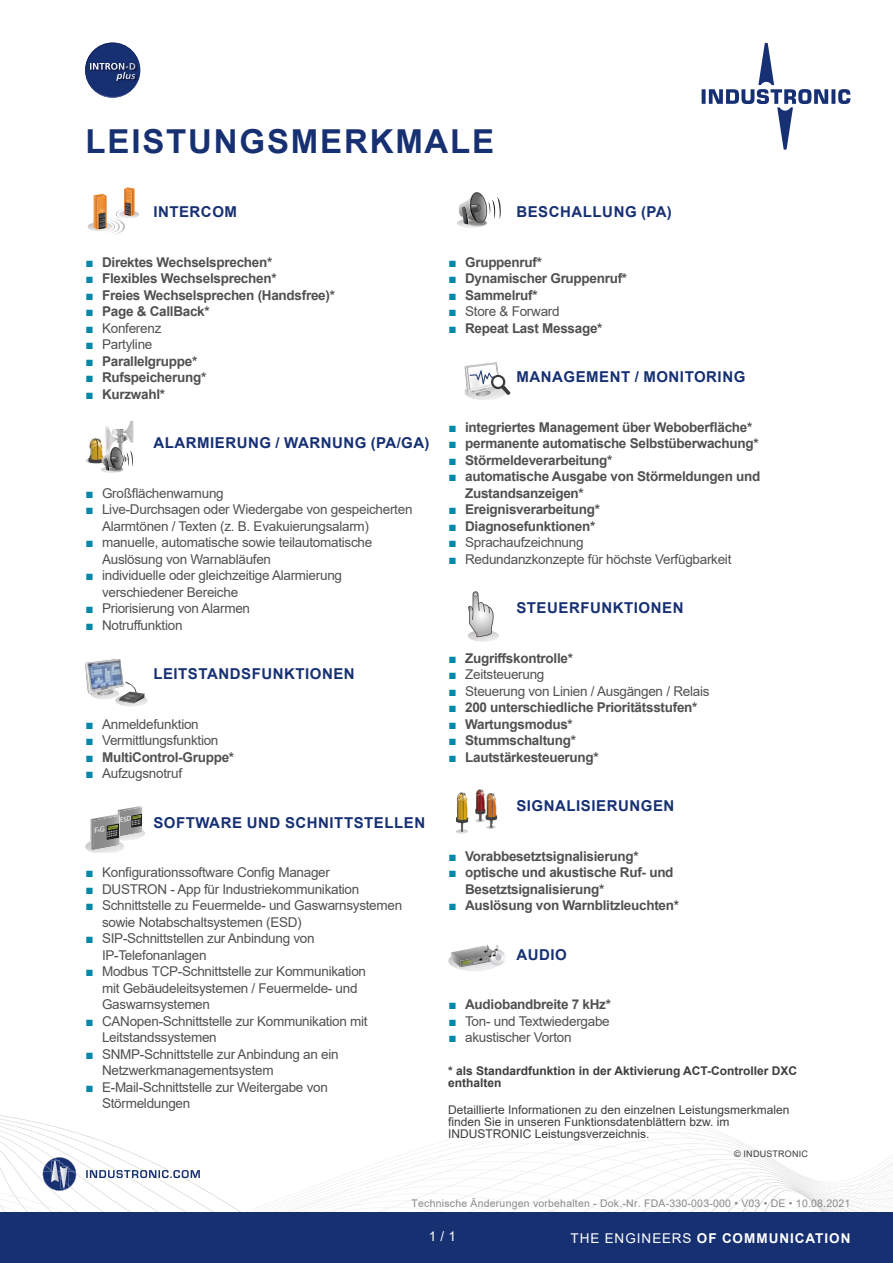
<style>
.page{position:relative;width:893px;height:1263px;background:#fff}
.page>*{position:absolute;margin:0;border:0;box-sizing:border-box;transform-origin:0 0}
.t1{font:700 33px "Arial";letter-spacing:.055em;color:#163072}
.t2{font:700 15px "Arial";letter-spacing:.035em;color:#163073}
.t3{font:13.5px/16.5px "Arial";letter-spacing:-.02em;color:#515151}
.t4{font:700 13.5px/16.5px "Arial";letter-spacing:-.02em;color:#515151}
.t5{font:700 13.5px "Arial";letter-spacing:.075em;color:#fff}
.t6{font:13.5px "Arial";color:#fff}
.t7{font:12px/12px "Arial";color:#3d3d3d}
.t8{font:700 12px/12px "Arial";color:#3d3d3d}
.t9{font:10.5px "Arial";letter-spacing:.02em;color:#888989}
.t10{font:9px "Arial";letter-spacing:.02em;color:#3c3b3b}
.s1{font-weight:400;color:#0088ab}
.s2{color:#0088ab}
.s3{font-weight:400}
</style>
<div class="page">
<svg style="left:0;top:1115px;width:875px;height:97px"></svg>
<div style="left:0;top:1212px;width:893px;height:51px;background:#163072"></div>
<svg style="left:702px;top:43px;width:148px;height:107px"></svg>
<img style="left:86px;top:43px;width:54px;height:36px">
<img style="left:89px;top:84px;width:48px;height:14px">
<img style="left:89px;top:62px;width:50px;height:1px">
<svg style="left:85px;top:63px;width:54px;height:21px"></svg>
<svg style="left:86px;top:1170px;width:114px;height:8px"></svg>
<svg style="left:43px;top:1157px;width:34px;height:34px"></svg>
<img style="left:108px;top:218px;width:17px;height:17px">
<svg style="left:87px;top:222px;width:26px;height:10px"></svg>
<svg style="left:87px;top:194px;width:20px;height:38px"></svg>
<svg style="left:116px;top:187px;width:20px;height:33px"></svg>
<svg style="left:85px;top:460px;width:48px;height:13px"></svg>
<svg style="left:115px;top:694px;width:33px;height:13px"></svg>
<svg style="left:85px;top:659px;width:59px;height:44px"></svg>
<svg style="left:457px;top:192px;width:44px;height:36px"></svg>
<svg style="left:464px;top:362px;width:46px;height:38px"></svg>
<svg style="left:468px;top:630px;width:31px;height:12px"></svg>
<svg style="left:468px;top:591px;width:26px;height:46px"></svg>
<svg style="left:456px;top:830px;width:12px;height:4px"></svg>
<svg style="left:456px;top:795px;width:2px;height:28px"></svg>
<svg style="left:448px;top:944px;width:51px;height:27px"></svg>
<img style="left:86px;top:421px;width:47px;height:43px">
<img style="left:458px;top:789px;width:40px;height:43px">
<img style="left:461px;top:949px;width:44px;height:18px">
<svg style="left:85px;top:806px;width:60px;height:47px"></svg>
<h1 class="t1" style="left:86px;top:123px;width:410px">LEISTUNGSMERKMALE</h1>
<p class="t2" style="left:153px;top:203px;width:85px">INTERCOM</p>
<p class="t4" style="left:86px;top:254px;width:188px"><span class="s1">■</span> Direktes Wechselsprechen*</p>
<p class="t4" style="left:86px;top:270px;width:193px"><span class="s1">■</span> Flexibles Wechselsprechen*</p>
<p class="t4" style="left:86px;top:287px;width:251px"><span class="s1">■</span> Freies Wechselsprechen (Handsfree)*</p>
<p class="t4" style="left:86px;top:303px;width:126px"><span class="s1">■</span> Page &amp; CallBack*</p>
<p class="t3" style="left:86px;top:320px;width:77px"><span class="s2">■</span> Konferenz</p>
<p class="t3" style="left:86px;top:336px;width:68px"><span class="s2">■</span> Partyline</p>
<p class="t4" style="left:86px;top:353px;width:113px"><span class="s1">■</span> Parallelgruppe*</p>
<p class="t4" style="left:86px;top:369px;width:122px"><span class="s1">■</span> Rufspeicherung*</p>
<p class="t4" style="left:86px;top:386px;width:81px"><span class="s1">■</span> Kurzwahl*</p>
<p class="t2" style="left:153px;top:434px;width:278px">ALARMIERUNG / WARNUNG (PA/GA)</p>
<p class="t3" style="left:86px;top:485px;width:140px"><span class="s2">■</span> Großflächenwarnung</p>
<p class="t3" style="left:102px;top:501px;width:312px;text-indent:-16px"><span class="s2">■</span> Live-Durchsagen oder Wiedergabe von gespeicherten<br>Alarmtönen / Texten (z. B. Evakuierungsalarm)</p>
<p class="t3" style="left:102px;top:534px;width:272px;text-indent:-16px"><span class="s2">■</span> manuelle, automatische sowie teilautomatische<br>Auslösung von Warnabläufen</p>
<p class="t3" style="left:102px;top:567px;width:242px;text-indent:-16px"><span class="s2">■</span> individuelle oder gleichzeitige Alarmierung verschiedener Bereiche</p>
<p class="t3" style="left:86px;top:600px;width:166px"><span class="s2">■</span> Priorisierung von Alarmen</p>
<p class="t3" style="left:86px;top:617px;width:99px"><span class="s2">■</span> Notruffunktion</p>
<p class="t2" style="left:153px;top:665px;width:203px">LEITSTANDSFUNKTIONEN</p>
<p class="t3" style="left:86px;top:716px;width:115px"><span class="s2">■</span> Anmeldefunktion</p>
<p class="t3" style="left:86px;top:732px;width:134px"><span class="s2">■</span> Vermittlungsfunktion</p>
<p class="t4" style="left:86px;top:749px;width:150px"><span class="s1">■</span> MultiControl-Gruppe*</p>
<p class="t3" style="left:86px;top:765px;width:98px"><span class="s2">■</span> Aufzugsnotruf</p>
<p class="t2" style="left:153px;top:814px;width:273px">SOFTWARE UND SCHNITTSTELLEN</p>
<p class="t3" style="left:86px;top:864px;width:246px"><span class="s2">■</span> Konfigurationssoftware Config Manager</p>
<p class="t3" style="left:86px;top:881px;width:275px"><span class="s2">■</span> DUSTRON - App für Industriekommunikation</p>
<p class="t3" style="left:102px;top:897px;width:302px;text-indent:-16px"><span class="s2">■</span> Schnittstelle zu Feuermelde- und Gaswarnsystemen sowie Notabschaltsystemen (ESD)</p>
<p class="t3" style="left:102px;top:930px;width:214px;text-indent:-16px"><span class="s2">■</span> SIP-Schnittstellen zur Anbindung von<br>IP-Telefonanlagen</p>
<p class="t3" style="left:102px;top:963px;width:266px;text-indent:-16px"><span class="s2">■</span> Modbus TCP-Schnittstelle zur Kommunikation mit Gebäudeleitsystemen / Feuermelde- und<br>Gaswarnsystemen</p>
<p class="t3" style="left:102px;top:1013px;width:267px;text-indent:-16px"><span class="s2">■</span> CANopen-Schnittstelle zur Kommunikation mit<br>Leitstandssystemen</p>
<p class="t3" style="left:102px;top:1046px;width:238px;text-indent:-16px"><span class="s2">■</span> SNMP-Schnittstelle zur Anbindung an ein<br>Netzwerkmanagementsystem</p>
<p class="t3" style="left:102px;top:1079px;width:227px;text-indent:-16px"><span class="s2">■</span> E-Mail-Schnittstelle zur Weitergabe von<br>Störmeldungen</p>
<p class="t2" style="left:516px;top:203px;width:157px">BESCHALLUNG (PA)</p>
<p class="t4" style="left:449px;top:254px;width:95px"><span class="s1">■</span> Gruppenruf*</p>
<p class="t4" style="left:449px;top:270px;width:180px"><span class="s1">■</span> Dynamischer Gruppenruf*</p>
<p class="t4" style="left:449px;top:287px;width:91px"><span class="s1">■</span> Sammelruf*</p>
<p class="t3" style="left:449px;top:303px;width:112px"><span class="s2">■</span> Store &amp; Forward</p>
<p class="t4" style="left:449px;top:320px;width:155px"><span class="s1">■</span> Repeat Last Message*</p>
<p class="t2" style="left:516px;top:368px;width:230px">MANAGEMENT / MONITORING</p>
<p class="t4" style="left:449px;top:419px;width:305px"><span class="s1">■</span> integriertes Management über Weboberfläche*</p>
<p class="t4" style="left:449px;top:435px;width:312px"><span class="s1">■</span> permanente automatische Selbstüberwachung*</p>
<p class="t4" style="left:449px;top:452px;width:165px"><span class="s1">■</span> Störmeldeverarbeitung*</p>
<p class="t4" style="left:465px;top:468px;width:297px;text-indent:-16px"><span class="s1">■</span> automatische Ausgabe von Störmeldungen und<br>Zustandsanzeigen*</p>
<p class="t4" style="left:449px;top:501px;width:153px"><span class="s1">■</span> Ereignisverarbeitung*</p>
<p class="t4" style="left:449px;top:518px;width:148px"><span class="s1">■</span> Diagnosefunktionen*</p>
<p class="t3" style="left:449px;top:534px;width:136px"><span class="s2">■</span> Sprachaufzeichnung</p>
<p class="t3" style="left:449px;top:551px;width:284px"><span class="s2">■</span> Redundanzkonzepte für höchste Verfügbarkeit</p>
<p class="t2" style="left:516px;top:599px;width:169px">STEUERFUNKTIONEN</p>
<p class="t4" style="left:449px;top:650px;width:126px"><span class="s1">■</span> Zugriffskontrolle*</p>
<p class="t3" style="left:449px;top:666px;width:97px"><span class="s2">■</span> Zeitsteuerung</p>
<p class="t3" style="left:449px;top:683px;width:262px"><span class="s2">■</span> Steuerung von Linien / Ausgängen / Relais</p>
<p class="t4" style="left:449px;top:699px;width:250px"><span class="s1">■</span> 200 unterschiedliche Prioritätsstufen*</p>
<p class="t4" style="left:449px;top:716px;width:126px"><span class="s1">■</span> Wartungsmodus*</p>
<p class="t4" style="left:449px;top:732px;width:129px"><span class="s1">■</span> Stummschaltung*</p>
<p class="t4" style="left:449px;top:749px;width:152px"><span class="s1">■</span> Lautstärkesteuerung*</p>
<p class="t2" style="left:516px;top:797px;width:159px">SIGNALISIERUNGEN</p>
<p class="t4" style="left:449px;top:848px;width:192px"><span class="s1">■</span> Vorabbesetztsignalisierung*</p>
<p class="t4" style="left:465px;top:864px;width:210px;text-indent:-16px"><span class="s1">■</span> optische und akustische Ruf- und<br>Besetztsignalisierung*</p>
<p class="t4" style="left:449px;top:897px;width:232px"><span class="s1">■</span> Auslösung von Warnblitzleuchten*</p>
<p class="t2" style="left:516px;top:946px;width:52px">AUDIO</p>
<p class="t4" style="left:449px;top:996px;width:164px"><span class="s1">■</span> Audiobandbreite 7 kHz*</p>
<p class="t3" style="left:449px;top:1013px;width:163px"><span class="s2">■</span> Ton- und Textwiedergabe</p>
<p class="t3" style="left:449px;top:1029px;width:124px"><span class="s2">■</span> akustischer Vorton</p>
<p class="t8" style="left:448px;top:1064px;width:351px">* als Standardfunktion in der Aktivierung ACT-Controller DXC enthalten</p>
<p class="t7" style="left:448px;top:1103px;width:343px">Detaillierte Informationen zu den einzelnen Leistungsmerkmalen finden Sie in unseren Funktionsdatenblättern bzw. im<br>INDUSTRONIC Leistungsverzeichnis.</p>
<p class="t10" style="left:734px;top:1148px;width:75px">© INDUSTRONIC</p>
<p class="t9" style="left:412px;top:1198px;width:440px">Technische Änderungen vorbehalten - Dok.-Nr. FDA-330-003-000 • V03 • DE • 10.08.2021</p>
<p class="t6" style="left:429px;top:1229px;width:29px">1 / 1</p>
<p class="t5" style="left:570px;top:1230px;width:281px"><span class="s3">THE ENGINEERS</span> OF COMMUNICATION</p>
</div>
